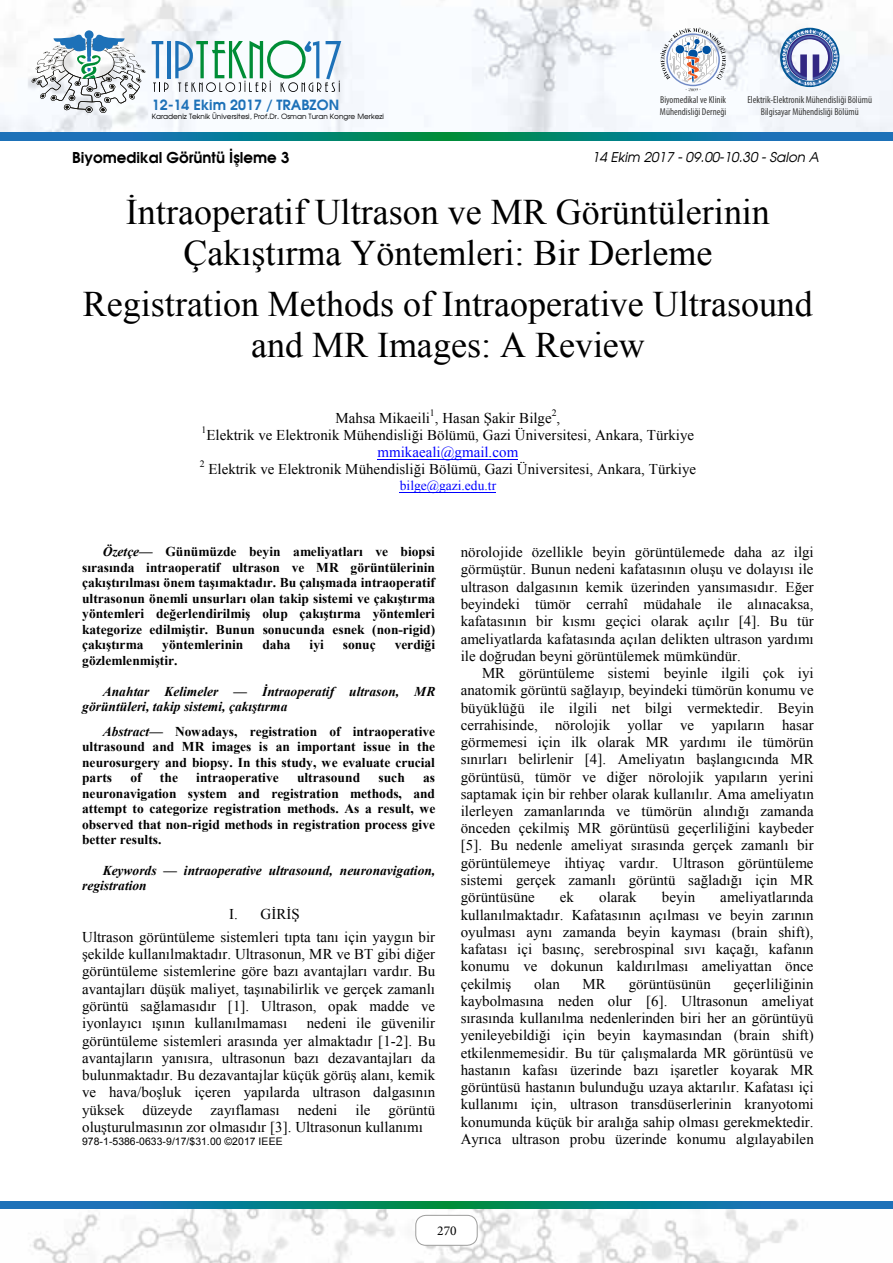
<style>
.page{position:relative;width:893px;height:1263px;background:#fff}
.page>*{position:absolute;margin:0;border:0;box-sizing:border-box;transform-origin:0 0}
.t1{font:36px/41.4px "Times New Roman";color:#000;text-align:center}
.t2{font:15px/17.2px "Times New Roman";color:#000;text-align:justify}
.t3{font:700 15px "Avalon";color:#000}
.t4{font:15px "Times New Roman";color:#00f}
.t5{font:700 14.1px "Avalon";color:#1d71b8}
.t6{font:700 13.5px/15.6px "Times New Roman";color:#000;text-align:justify}
.t7{font:italic 700 13.5px/15.5px "Times New Roman";color:#000}
.t8{font:italic 13.5px "Avalon";color:#000}
.t9{font:13.5px "Times New Roman";color:#00f}
.t10{font:13.5px "Minion Pro";color:#000}
.t11{font:10.5px "Arial";letter-spacing:-.005em;color:#000}
.t12{font:condensed 10.05px/12.1px "Myriad Pro";color:#3c3c3b;text-align:center}
.t13{font:9.75px "Times New Roman";color:#000}
.t14{font:7.2px "Avalon Plain";color:#000}
.s1{font-style:italic}
</style>
<div class="page">
<img style="left:0;top:0;width:893px;height:133px">
<svg style="left:152px;top:41px;width:17px;height:51px"></svg>
<hr style="left:167px;top:41px;width:3px;height:37px;background:#1d71b8">
<svg style="left:175px;top:40px;width:166px;height:52px"></svg>
<svg style="left:85px;top:30px;width:9px;height:9px"></svg>
<svg style="left:32px;top:34px;width:113px;height:79px"></svg>
<svg style="left:660px;top:28px;width:66px;height:63px"></svg>
<svg style="left:780px;top:28px;width:59px;height:59px"></svg>
<svg style="left:0;top:133px;width:893px;height:7px;background:#0c7c8e"></svg>
<img style="left:0;top:1208px;width:893px;height:55px">
<svg style="left:0;top:1201px;width:893px;height:7px;background:#0c7c8e"></svg>
<div style="left:416px;top:1215px;width:61px;height:30px;background:#fff;border-radius:10px"></div>
<div style="left:416px;top:1215px;width:61px;height:30px;border:1px solid #9d9d9c;border-radius:10px"></div>
<hr style="left:378px;top:459px;width:140px;height:1px;background:#00f">
<hr style="left:400px;top:492px;width:96px;height:1px;background:#00f">
<p class="t5" style="left:152px;top:95px;width:189px">12-14 Ekim 2017 / TRABZON</p>
<p class="t14" style="left:152px;top:112px;width:234px">Karadeniz Teknik Üniversitesi, Prof.Dr. Osman Turan Kongre Merkezi</p>
<p class="t12" style="left:660px;top:93px;width:68px;text-align:left">Biyomedikal ve Klinik<br>Mühendisliği Derneği</p>
<p class="t12" style="left:747px;top:93px;width:126px">Elektrik-Elektronik Mühendisliği Bölümü<br>Bilgisayar Mühendisliği Bölümü</p>
<p class="t3" style="left:72px;top:148px;width:219px">Biyomedikal Görüntü İşleme 3</p>
<p class="t8" style="left:592px;top:149px;width:229px">14 Ekim 2017 - 09.00-10.30 - Salon A</p>
<h1 class="t1" style="left:126px;top:191px;width:645px">İntraoperatif Ultrason ve MR Görüntülerinin<br>Çakıştırma Yöntemleri: Bir Derleme</h1>
<h1 class="t1" style="left:83px;top:283px;width:731px">Registration Methods of Intraoperative Ultrasound and MR Images: A Review</h1>
<p class="t13" style="left:430px;top:406px;width:6px">1</p>
<p class="t13" style="left:552px;top:406px;width:6px">2</p>
<p class="t2" style="left:336px;top:409px;width:226px">Mahsa Mikaeili , Hasan Şakir Bilge ,</p>
<p class="t13" style="left:202px;top:423px;width:6px">1</p>
<p class="t2" style="left:206px;top:426px;width:489px">Elektrik ve Elektronik Mühendisliği Bölümü, Gazi Üniversitesi, Ankara, Türkiye</p>
<p class="t4" style="left:378px;top:442px;width:142px">mmikaeali@gmail.com</p>
<p class="t13" style="left:200px;top:458px;width:6px">2</p>
<p class="t2" style="left:208px;top:460px;width:489px">Elektrik ve Elektronik Mühendisliği Bölümü, Gazi Üniversitesi, Ankara, Türkiye</p>
<p class="t9" style="left:400px;top:477px;width:98px">bilge@gazi.edu.tr</p>
<p class="t6" style="left:82px;top:543px;width:354px;text-indent:21px"><span class="s1">Özetçe</span>— Günümüzde beyin ameliyatları ve biopsi sırasında intraoperatif ultrason ve MR görüntülerinin çakıştırılması önem taşımaktadır. Bu çalışmada intraoperatif ultrasonun önemli unsurları olan takip sistemi ve çakıştırma yöntemleri değerlendirilmiş olup çakıştırma yöntemleri kategorize edilmiştir. Bunun sonucunda esnek (non-rigid) çakıştırma</p>
<p class="t6" style="left:162px;top:637px;width:83px">yöntemlerinin</p>
<p class="t6" style="left:262px;top:637px;width:30px">daha</p>
<p class="t6" style="left:310px;top:637px;width:16px">iyi</p>
<p class="t6" style="left:343px;top:637px;width:34px">sonuç</p>
<p class="t6" style="left:395px;top:637px;width:42px">verdiği</p>
<p class="t6" style="left:82px;top:652px;width:97px">gözlemlenmiştir.</p>
<p class="t7" style="left:82px;top:683px;width:355px;text-indent:21px">Anahtar Kelimeler — İntraoperatif ultrason, MR görüntüleri, takip sistemi, çakıştırma</p>
<p class="t6" style="left:82px;top:723px;width:355px;text-indent:21px"><span class="s1">Abstract</span>— Nowadays, registration of intraoperative ultrasound and MR images is an important issue in the neurosurgery and biopsy. In this study, we evaluate crucial parts</p>
<p class="t6" style="left:130px;top:769px;width:13px">of</p>
<p class="t6" style="left:160px;top:769px;width:20px">the</p>
<p class="t6" style="left:196px;top:769px;width:84px">intraoperative</p>
<p class="t6" style="left:297px;top:769px;width:65px">ultrasound</p>
<p class="t6" style="left:378px;top:769px;width:28px">such</p>
<p class="t6" style="left:82px;top:769px;width:355px;text-indent:341px">as neuronavigation system and registration methods, and attempt to categorize registration methods. As a result, we observed that non-rigid methods in registration process give better results.</p>
<p class="t7" style="left:82px;top:862px;width:355px;text-indent:21px">Keywords — intraoperative ultrasound, neuronavigation, registration</p>
<p class="t2" style="left:82px;top:902px;width:354px;line-height:23.2px;text-indent:147px">I. GİRİŞ<br>Ultrason görüntüleme sistemleri tıpta tanı için yaygın bir</p>
<p class="t2" style="left:82px;top:945px;width:355px">şekilde kullanılmaktadır. Ultrasonun, MR ve BT gibi diğer görüntüleme sistemlerine göre bazı avantajları vardır. Bu avantajları düşük maliyet, taşınabilirlik ve gerçek zamanlı görüntü sağlamasıdır [1]. Ultrason, opak madde ve iyonlayıcı ışının kullanılmaması</p>
<p class="t2" style="left:82px;top:1014px;width:355px;text-indent:225px">nedeni ile güvenilir görüntüleme sistemleri arasında yer almaktadır [1-2]. Bu avantajların yanısıra, ultrasonun bazı dezavantajları da bulunmaktadır. Bu dezavantajlar küçük görüş alanı, kemik ve hava/boşluk içeren yapılarda ultrason dalgasının yüksek düzeyde zayıflaması nedeni ile görüntü oluşturulmasının zor olmasıdır [3]. Ultrasonun kullanımı</p>
<p class="t11" style="left:82px;top:1135px;width:202px">978-1-5386-0633-9/17/$31.00 ©2017 IEEE</p>
<p class="t2" style="left:461px;top:543px;width:354px">nörolojide özellikle beyin görüntülemede daha az ilgi görmüştür. Bunun nedeni kafatasının oluşu ve dolayısı ile ultrason dalgasının kemik üzerinden yansımasıdır. Eğer beyindeki tümör cerrahî müdahale ile alınacaksa, kafatasının bir kısmı geçici olarak açılır [4]. Bu tür ameliyatlarda kafatasında açılan delikten ultrason yardımı ile doğrudan beyni görüntülemek mümkündür.</p>
<p class="t2" style="left:461px;top:664px;width:355px;text-indent:21px">MR görüntüleme sistemi beyinle ilgili çok iyi anatomik görüntü sağlayıp, beyindeki tümörün konumu ve büyüklüğü ile ilgili net bilgi vermektedir. Beyin cerrahisinde, nörolojik yollar ve yapıların hasar görmemesi için ilk olarak MR yardımı ile tümörün sınırları belirlenir [4]. Ameliyatın başlangıcında MR görüntüsü, tümör ve diğer nörolojik yapıların yerini saptamak için bir rehber olarak kullanılır. Ama ameliyatın ilerleyen zamanlarında ve tümörün alındığı zamanda önceden çekilmiş MR görüntüsü geçerliliğini kaybeder [5]. Bu nedenle ameliyat sırasında gerçek zamanlı bir görüntülemeye ihtiyaç vardır. Ultrason görüntüleme sistemi gerçek zamanlı görüntü sağladığı için MR görüntüsüne</p>
<p class="t2" style="left:461px;top:888px;width:354px;text-indent:260px">ameliyatlarında kullanılmaktadır. Kafatasının açılması ve beyin zarının oyulması aynı zamanda beyin kayması (brain shift), kafatası içi basınç, serebrospinal sıvı kaçağı, kafanın konumu ve dokunun kaldırılması ameliyattan önce çekilmiş</p>
<p class="t2" style="left:560px;top:888px;width:16px">ek</p>
<p class="t2" style="left:599px;top:888px;width:39px">olarak</p>
<p class="t2" style="left:662px;top:888px;width:35px">beyin</p>
<p class="t2" style="left:461px;top:975px;width:355px;text-indent:273px">geçerliliğinin kaybolmasına neden olur [6]. Ultrasonun ameliyat sırasında kullanılma nedenlerinden biri her an görüntüyü yenileyebildiği için beyin kaymasından (brain shift) etkilenmemesidir. Bu tür çalışmalarda MR görüntüsü ve hastanın kafası üzerinde bazı işaretler koyarak MR görüntüsü hastanın bulunduğu uzaya aktarılır. Kafatası içi kullanımı için, ultrason transdüserlerinin kranyotomi konumunda küçük bir aralığa sahip olması gerekmektedir.<br>Ayrıca ultrason probu üzerinde konumu algılayabilen</p>
<p class="t2" style="left:534px;top:975px;width:28px">olan</p>
<p class="t2" style="left:583px;top:975px;width:25px">MR</p>
<p class="t2" style="left:629px;top:975px;width:84px">görüntüsünün</p>
<p class="t10" style="left:437px;top:1222px;width:21px">270</p>
</div>
